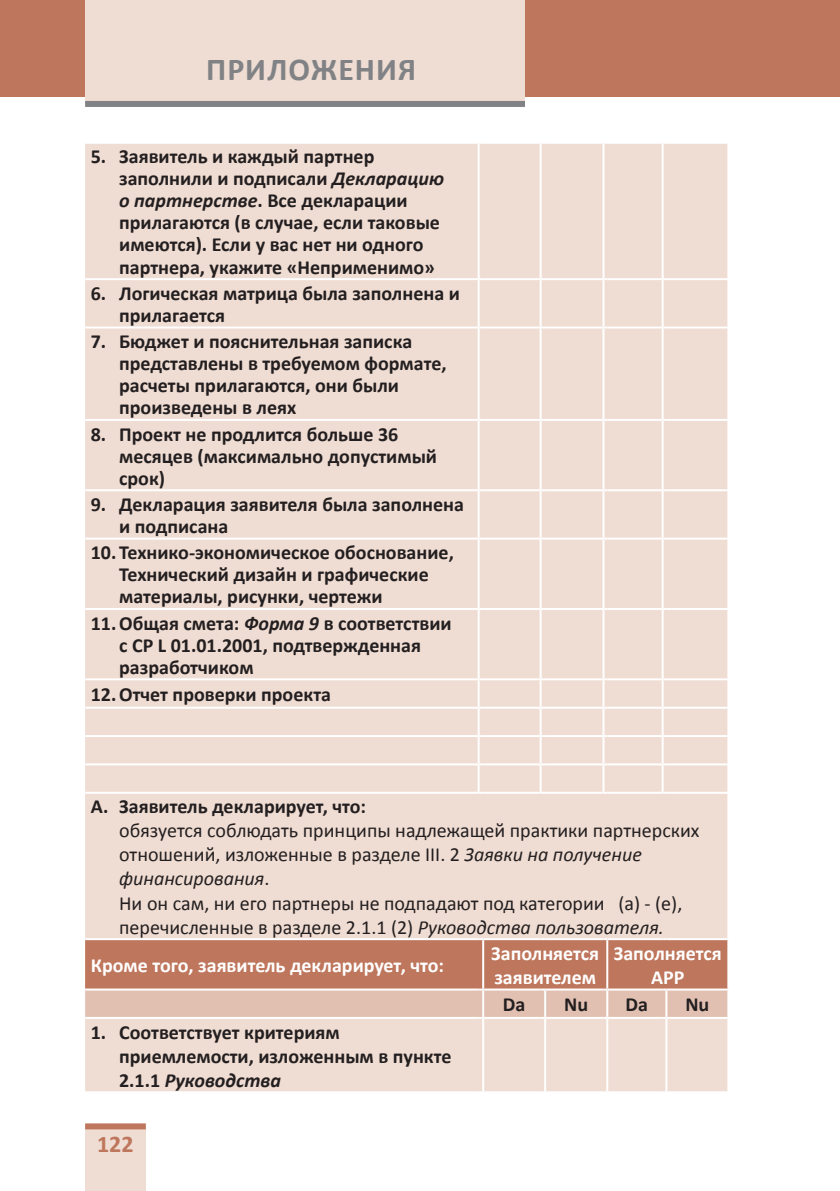
<style>
.page{position:relative;width:840px;height:1191px;background:#fff}
.page>*{position:absolute;margin:0;border:0;box-sizing:border-box;transform-origin:0 0}
.t1{font:700 32px "Calibri";letter-spacing:.03em;color:#808285}
.t2{font:700 24px "Calibri";color:#be765c}
.t3{font:700 20px/22px "Calibri";color:#231f20}
.t4{font:20px/24px "Calibri";color:#231f20}
.t5{font:700 20px/24px "Calibri";color:#fff}
.s1{font-style:italic}
</style>
<div class="page">
<div style="left:0;top:0;width:839px;height:96px;background:#be765c"></div>
<div style="left:85px;top:0;width:439px;height:103px;background:#efdcd2"></div>
<div style="left:85px;top:101px;width:439px;height:6px;background:#808285"></div>
<div style="left:85px;top:1127px;width:61px;height:64px;background:#efdcd2"></div>
<div style="left:85px;top:1123px;width:61px;height:6px;background:#be765c"></div>
<div style="left:85px;top:144px;width:642px;height:947px;background:#efdcd2"></div>
<hr style="left:477px;top:144px;width:2px;height:134px;background:#fff">
<hr style="left:539px;top:144px;width:2px;height:134px;background:#fff">
<hr style="left:602px;top:144px;width:2px;height:134px;background:#fff">
<hr style="left:661px;top:144px;width:2px;height:134px;background:#fff">
<hr style="left:85px;top:278px;width:393px;height:2px;background:#fff">
<hr style="left:477px;top:280px;width:2px;height:46px;background:#fff">
<hr style="left:483px;top:278px;width:57px;height:2px;background:#fff">
<hr style="left:539px;top:280px;width:2px;height:46px;background:#fff">
<hr style="left:545px;top:278px;width:58px;height:2px;background:#fff">
<hr style="left:602px;top:280px;width:2px;height:46px;background:#fff">
<hr style="left:607px;top:278px;width:55px;height:2px;background:#fff">
<hr style="left:661px;top:280px;width:2px;height:46px;background:#fff">
<hr style="left:666px;top:278px;width:63px;height:2px;background:#fff">
<hr style="left:85px;top:326px;width:393px;height:2px;background:#fff">
<hr style="left:477px;top:328px;width:2px;height:91px;background:#fff">
<hr style="left:483px;top:326px;width:57px;height:2px;background:#fff">
<hr style="left:539px;top:328px;width:2px;height:91px;background:#fff">
<hr style="left:545px;top:326px;width:58px;height:2px;background:#fff">
<hr style="left:602px;top:328px;width:2px;height:91px;background:#fff">
<hr style="left:607px;top:326px;width:55px;height:2px;background:#fff">
<hr style="left:661px;top:328px;width:2px;height:91px;background:#fff">
<hr style="left:666px;top:326px;width:63px;height:2px;background:#fff">
<hr style="left:85px;top:419px;width:393px;height:2px;background:#fff">
<hr style="left:477px;top:421px;width:2px;height:68px;background:#fff">
<hr style="left:483px;top:419px;width:57px;height:2px;background:#fff">
<hr style="left:539px;top:421px;width:2px;height:68px;background:#fff">
<hr style="left:545px;top:419px;width:58px;height:2px;background:#fff">
<hr style="left:602px;top:421px;width:2px;height:68px;background:#fff">
<hr style="left:607px;top:419px;width:55px;height:2px;background:#fff">
<hr style="left:661px;top:421px;width:2px;height:68px;background:#fff">
<hr style="left:666px;top:419px;width:63px;height:2px;background:#fff">
<hr style="left:85px;top:489px;width:393px;height:2px;background:#fff">
<hr style="left:477px;top:491px;width:2px;height:46px;background:#fff">
<hr style="left:483px;top:489px;width:57px;height:2px;background:#fff">
<hr style="left:539px;top:491px;width:2px;height:46px;background:#fff">
<hr style="left:545px;top:489px;width:58px;height:2px;background:#fff">
<hr style="left:602px;top:491px;width:2px;height:46px;background:#fff">
<hr style="left:607px;top:489px;width:55px;height:2px;background:#fff">
<hr style="left:661px;top:491px;width:2px;height:46px;background:#fff">
<hr style="left:666px;top:489px;width:63px;height:2px;background:#fff">
<hr style="left:85px;top:537px;width:393px;height:2px;background:#fff">
<hr style="left:477px;top:539px;width:2px;height:69px;background:#fff">
<hr style="left:483px;top:537px;width:57px;height:2px;background:#fff">
<hr style="left:539px;top:539px;width:2px;height:69px;background:#fff">
<hr style="left:545px;top:537px;width:58px;height:2px;background:#fff">
<hr style="left:602px;top:539px;width:2px;height:69px;background:#fff">
<hr style="left:607px;top:537px;width:55px;height:2px;background:#fff">
<hr style="left:661px;top:539px;width:2px;height:69px;background:#fff">
<hr style="left:666px;top:537px;width:63px;height:2px;background:#fff">
<hr style="left:85px;top:608px;width:393px;height:2px;background:#fff">
<hr style="left:477px;top:610px;width:2px;height:68px;background:#fff">
<hr style="left:483px;top:608px;width:57px;height:2px;background:#fff">
<hr style="left:539px;top:610px;width:2px;height:68px;background:#fff">
<hr style="left:545px;top:608px;width:58px;height:2px;background:#fff">
<hr style="left:602px;top:610px;width:2px;height:68px;background:#fff">
<hr style="left:607px;top:608px;width:55px;height:2px;background:#fff">
<hr style="left:661px;top:610px;width:2px;height:68px;background:#fff">
<hr style="left:666px;top:608px;width:63px;height:2px;background:#fff">
<hr style="left:85px;top:678px;width:393px;height:2px;background:#fff">
<hr style="left:477px;top:680px;width:2px;height:26px;background:#fff">
<hr style="left:483px;top:678px;width:57px;height:2px;background:#fff">
<hr style="left:539px;top:680px;width:2px;height:26px;background:#fff">
<hr style="left:545px;top:678px;width:58px;height:2px;background:#fff">
<hr style="left:602px;top:680px;width:2px;height:26px;background:#fff">
<hr style="left:607px;top:678px;width:55px;height:2px;background:#fff">
<hr style="left:661px;top:680px;width:2px;height:26px;background:#fff">
<hr style="left:666px;top:678px;width:63px;height:2px;background:#fff">
<hr style="left:85px;top:706px;width:393px;height:2px;background:#fff">
<hr style="left:477px;top:708px;width:2px;height:27px;background:#fff">
<hr style="left:483px;top:706px;width:57px;height:2px;background:#fff">
<hr style="left:539px;top:708px;width:2px;height:27px;background:#fff">
<hr style="left:545px;top:706px;width:58px;height:2px;background:#fff">
<hr style="left:602px;top:708px;width:2px;height:27px;background:#fff">
<hr style="left:607px;top:706px;width:55px;height:2px;background:#fff">
<hr style="left:661px;top:708px;width:2px;height:27px;background:#fff">
<hr style="left:666px;top:706px;width:63px;height:2px;background:#fff">
<hr style="left:85px;top:735px;width:393px;height:2px;background:#fff">
<hr style="left:477px;top:737px;width:2px;height:26px;background:#fff">
<hr style="left:483px;top:735px;width:57px;height:2px;background:#fff">
<hr style="left:539px;top:737px;width:2px;height:26px;background:#fff">
<hr style="left:545px;top:735px;width:58px;height:2px;background:#fff">
<hr style="left:602px;top:737px;width:2px;height:26px;background:#fff">
<hr style="left:607px;top:735px;width:55px;height:2px;background:#fff">
<hr style="left:661px;top:737px;width:2px;height:26px;background:#fff">
<hr style="left:666px;top:735px;width:63px;height:2px;background:#fff">
<hr style="left:85px;top:763px;width:393px;height:2px;background:#fff">
<hr style="left:477px;top:765px;width:2px;height:26px;background:#fff">
<hr style="left:483px;top:763px;width:57px;height:2px;background:#fff">
<hr style="left:539px;top:765px;width:2px;height:26px;background:#fff">
<hr style="left:545px;top:763px;width:58px;height:2px;background:#fff">
<hr style="left:602px;top:765px;width:2px;height:26px;background:#fff">
<hr style="left:607px;top:763px;width:55px;height:2px;background:#fff">
<hr style="left:661px;top:765px;width:2px;height:26px;background:#fff">
<hr style="left:666px;top:763px;width:63px;height:2px;background:#fff">
<hr style="left:85px;top:791px;width:393px;height:2px;background:#fff">
<hr style="left:483px;top:791px;width:57px;height:2px;background:#fff">
<hr style="left:545px;top:791px;width:58px;height:2px;background:#fff">
<hr style="left:607px;top:791px;width:55px;height:2px;background:#fff">
<hr style="left:666px;top:791px;width:63px;height:2px;background:#fff">
<hr style="left:482px;top:1019px;width:2px;height:72px;background:#fff">
<hr style="left:544px;top:1019px;width:2px;height:72px;background:#fff">
<hr style="left:606px;top:1019px;width:2px;height:72px;background:#fff">
<svg style="left:85px;top:938px;width:643px;height:81px;background:#ce9984"></svg>
<hr style="left:666px;top:1017px;width:63px;height:2px;background:#fff">
<hr style="left:665px;top:1019px;width:2px;height:72px;background:#fff">
<h1 class="t1" style="left:206px;top:49px;width:211px">приложения</h1>
<p class="t3" style="left:119px;top:146px;width:326px;text-indent:-28px">5. Заявитель и каждый партнер заполнили и подписали <span class="s1">Декларацию о партнерстве</span>. Все декларации прилагаются (в случае, если таковые имеются). Если у вас нет ни одного партнера, укажите «Неприменимо»</p>
<p class="t3" style="left:119px;top:282px;width:342px;text-indent:-28px">6. Логическая матрица была заполнена и прилагается</p>
<p class="t3" style="left:119px;top:330px;width:329px;text-indent:-28px">7. Бюджет и пояснительная записка представлены в требуемом формате, расчеты прилагаются, они были произведены в леях</p>
<p class="t3" style="left:119px;top:423px;width:319px;text-indent:-28px">8. П роект не продлится больше 36 месяцев (максимально допустимый срок)</p>
<p class="t3" style="left:119px;top:493px;width:346px;text-indent:-28px">9. Декларация заявителя была заполнена и подписана</p>
<p class="t3" style="left:119px;top:541px;width:336px;text-indent:-28px">10. Технико-экономическое обоснование,<br>Технический дизайн и графические материалы, рисунки, чертежи</p>
<p class="t3" style="left:119px;top:612px;width:334px;text-indent:-28px">11. Общая смета: <span class="s1">Форма 9</span> в соответствии с CP L 01.01.2001, подтвержденная разработчиком</p>
<p class="t3" style="left:91px;top:683px;width:242px">12. Отчет проверки проекта</p>
<p class="t3" style="left:91px;top:796px;width:277px">A. Заявитель декларирует, что:</p>
<p class="t4" style="left:119px;top:819px;width:581px">обязуется соблюдать принципы надлежащей практики партнерских отношений, изложенные в разделе III. 2 <span class="s1">Заявки на получение финансирования</span>.<br>Ни он сам, ни его партнеры не подпадают под категории (а) - (е), перечисленные в разделе 2.1.1 (2) <span class="s1">Руководства пользователя.</span></p>
<p class="t5" style="left:91px;top:953px;width:354px">Кроме того, заявитель декларирует, что:</p>
<p class="t5" style="left:491px;top:941px;width:109px">Заполняется заявителем</p>
<p class="t5" style="left:650px;top:941px;width:72px;text-indent:-37px">Заполняется<br>АРР</p>
<p class="t3" style="left:502px;top:993px;width:24px">Da</p>
<p class="t3" style="left:564px;top:993px;width:25px">Nu</p>
<p class="t3" style="left:625px;top:993px;width:24px">Da</p>
<p class="t3" style="left:685px;top:993px;width:25px">Nu</p>
<p class="t3" style="left:119px;top:1020px;width:334px;line-height:24px;text-indent:-28px">1. Соответствует критериям приемлемости, изложенным в пункте<br>2.1.1 <span class="s1">Руководства</span></p>
<p class="t2" style="left:97px;top:1128px;width:38px">122</p>
</div>
